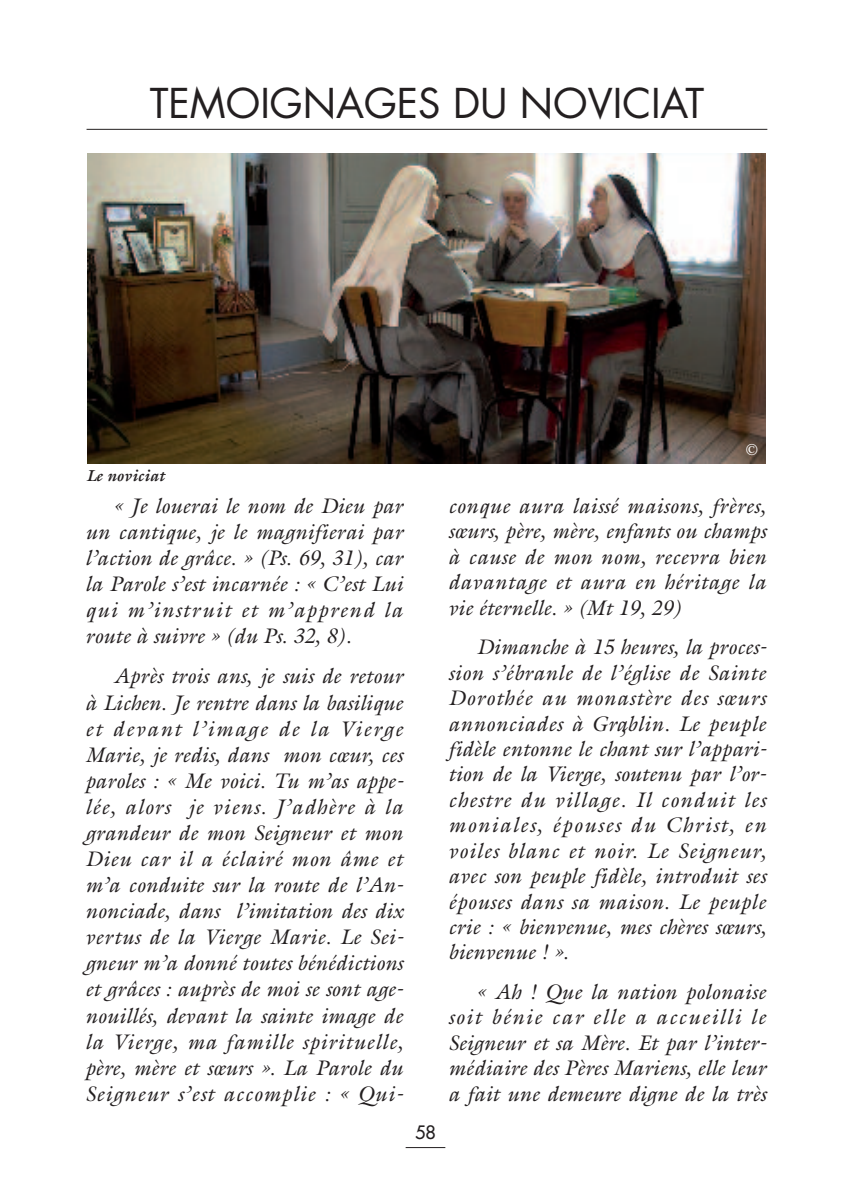
<style>
.page{position:relative;width:851px;height:1191px;background:#fff}
.page>*{position:absolute;margin:0;border:0;box-sizing:border-box;transform-origin:0 0}
.t1{font:40px "Futura";color:#231f20}
.t2{font:italic 21.2px/26px "Galliard";color:#231f20;text-align:justify}
.t3{font:18px "Futura";color:#231f20}
.t4{font:italic 700 16px "Galliard";color:#231f20}
.t5{font:16px "Galliard";color:#fff}
</style>
<div class="page">
<hr style="left:405px;top:1147px;width:40px;height:1px;background:#231f20">
<hr style="left:86px;top:129px;width:681px;height:1px;background:#231f20">
<img style="left:87px;top:153px;width:678px;height:310px">
<h1 class="t1" style="left:150px;top:78px;width:556px">TEMOIGNAGES DU NOVICIAT</h1>
<p class="t4" style="left:86px;top:465px;width:80px">Le noviciat</p>
<p class="t5" style="left:745px;top:439px;width:14px">©</p>
<p class="t2" style="left:85px;top:492px;width:319px;text-indent:28px">« Je louerai le nom de Dieu par un cantique, je le magnifierai par l’action de grâce. » (Ps. 69, 31), car la Parole s’est incarnée : « C’est Lui qui m’instruit et m’apprend la route à suivre » (du Ps. 32, 8).</p>
<p class="t2" style="left:85px;top:663px;width:319px;text-indent:28px">Après trois ans, je suis de retour à Lichen. Je rentre dans la basilique et devant l’image de la Vierge Marie, je redis, dans mon cœur, ces paroles : « Me voici. Tu m’as appe&shy;lée, alors je viens. J’adhère à la grandeur de mon Seigneur et mon Dieu car il a éclairé mon âme et m’a conduite sur la route de l’An&shy;nonciade, dans l’imitation des dix vertus de la Vierge Marie. Le Sei&shy;gneur m’a donné toutes bénédictions et grâces : auprès de moi se sont age&shy;nouillés, devant la sainte image de la Vierge, ma famille spirituelle, père, mère et sœurs ». La Parole du Seigneur s’est accomplie : « Qui-</p>
<p class="t3" style="left:415px;top:1120px;width:22px">58</p>
<p class="t2" style="left:448px;top:493px;width:319px;line-height:25.4px">conque aura laissé maisons, frères, sœurs, père, mère, enfants ou champs à cause de mon nom, recevra bien davantage et aura en héritage la vie éternelle. » (Mt 19, 29)</p>
<p class="t2" style="left:448px;top:634px;width:319px;line-height:25.4px;text-indent:28px">Dimanche à 15 heures, la proces&shy;sion s’ébranle de l’église de Sainte Dorothée au monastère des sœurs annonciades à Grablin. Le peuple</p>
<p class="t2" style="left:617px;top:724px;width:7px">’</p>
<p class="t2" style="left:448px;top:735px;width:319px;line-height:25.4px">fidèle entonne le chant sur l’appari&shy;tion de la Vierge, soutenu par l’or&shy;chestre du village. Il conduit les moniales, épouses du Christ, en voiles blanc et noir. Le Seigneur, avec son peuple fidèle, introduit ses épouses dans sa maison. Le peuple crie : « bienvenue, mes chères sœurs, bienvenue ! ».</p>
<p class="t2" style="left:448px;top:978px;width:319px;line-height:25.4px;text-indent:28px">« Ah ! Que la nation polonaise soit bénie car elle a accueilli le Seigneur et sa Mère. Et par l’inter&shy;médiaire des Pères Mariens, elle leur a fait une demeure digne de la très</p>
</div>
